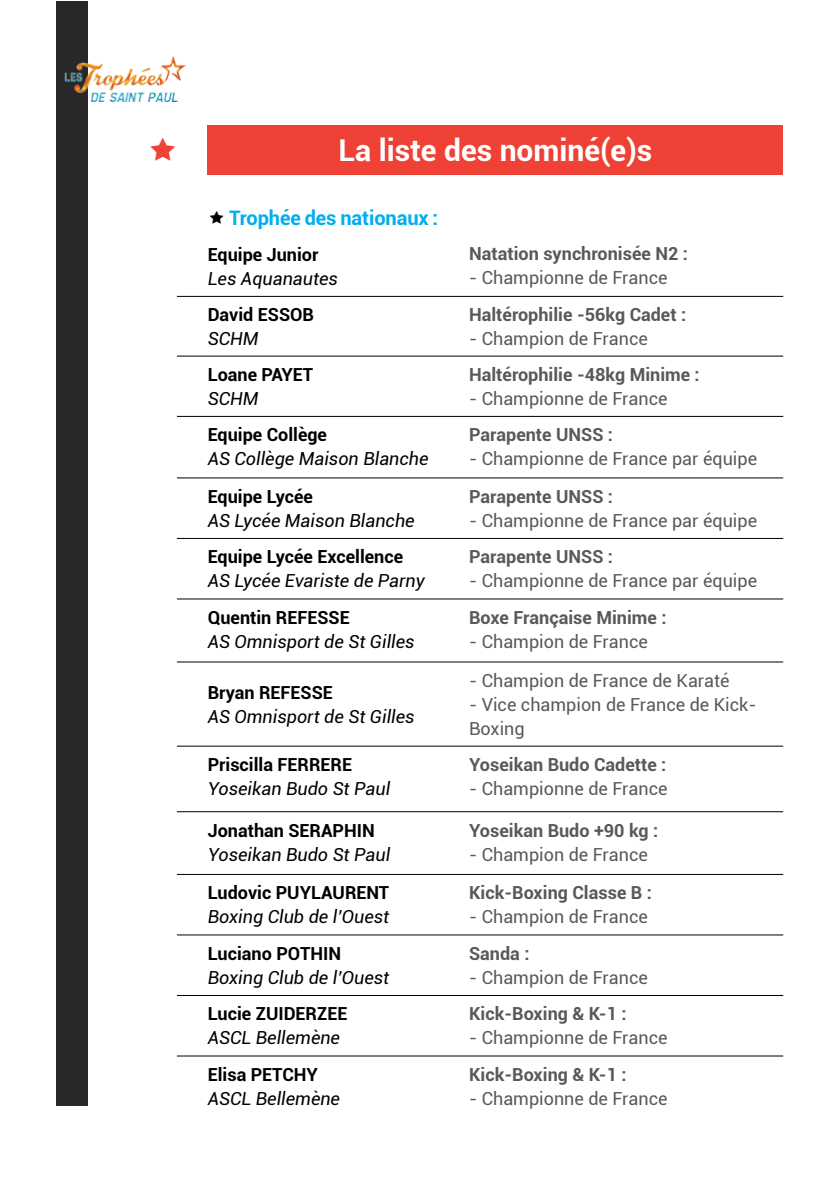
<style>
.page{position:relative;width:840px;height:1191px;background:#fff}
.page>*{position:absolute;margin:0;border:0;box-sizing:border-box;transform-origin:0 0}
.t1{font:700 30px "Roboto";color:#fff}
.t2{font:700 20px "Roboto";letter-spacing:-.005em;color:#00aeef}
.t3{font:18px/24px "Roboto";color:#58595b}
.t4{font:700 18px "Roboto";color:#58595b}
.t5{font:italic 18px "Roboto";color:#000}
.t6{font:700 18px "Roboto";color:#000}
</style>
<div class="page">
<div style="left:207px;top:125px;width:575px;height:49px;background:#ef4136"></div>
<div style="left:57px;top:2px;width:31px;height:1104px;background:#292829"></div>
<img style="left:64px;top:57px;width:121px;height:45px">
<hr style="left:177px;top:296px;width:605px;height:1px;background:#000">
<hr style="left:177px;top:355px;width:605px;height:1px;background:#000">
<hr style="left:177px;top:416px;width:605px;height:1px;background:#000">
<hr style="left:177px;top:477px;width:605px;height:1px;background:#000">
<hr style="left:177px;top:538px;width:605px;height:1px;background:#000">
<hr style="left:177px;top:598px;width:605px;height:1px;background:#000">
<hr style="left:177px;top:661px;width:605px;height:1px;background:#000">
<hr style="left:177px;top:745px;width:605px;height:1px;background:#000">
<hr style="left:177px;top:811px;width:605px;height:1px;background:#000">
<hr style="left:177px;top:874px;width:605px;height:1px;background:#000">
<hr style="left:177px;top:934px;width:605px;height:1px;background:#000">
<hr style="left:177px;top:995px;width:605px;height:1px;background:#000">
<hr style="left:177px;top:1055px;width:605px;height:1px;background:#000">
<h1 class="t1" style="left:338px;top:129px;width:315px">La liste des nominé(e)s</h1>
<p class="t2" style="left:229px;top:204px;width:211px">Trophée des nationaux :</p>
<p class="t6" style="left:207px;top:241px;width:112px">Equipe Junior</p>
<p class="t5" style="left:207px;top:265px;width:132px">Les Aquanautes</p>
<p class="t6" style="left:207px;top:302px;width:108px">David ESSOB</p>
<p class="t5" style="left:207px;top:326px;width:52px">SCHM</p>
<p class="t6" style="left:207px;top:362px;width:107px">Loane PAYET</p>
<p class="t5" style="left:207px;top:386px;width:52px">SCHM</p>
<p class="t6" style="left:207px;top:422px;width:121px">Equipe Collège</p>
<p class="t5" style="left:207px;top:446px;width:222px">AS Collège Maison Blanche</p>
<p class="t6" style="left:207px;top:484px;width:107px">Equipe Lycée</p>
<p class="t5" style="left:207px;top:508px;width:208px">AS Lycée Maison Blanche</p>
<p class="t6" style="left:207px;top:544px;width:197px">Equipe Lycée Excellence</p>
<p class="t5" style="left:207px;top:568px;width:218px">AS Lycée Evariste de Parny</p>
<p class="t6" style="left:207px;top:605px;width:143px">Quentin REFESSE</p>
<p class="t5" style="left:207px;top:629px;width:208px">AS Omnisport de St Gilles</p>
<p class="t6" style="left:207px;top:680px;width:127px">Bryan REFESSE</p>
<p class="t5" style="left:207px;top:704px;width:208px">AS Omnisport de St Gilles</p>
<p class="t6" style="left:207px;top:752px;width:146px">Priscilla FERRERE</p>
<p class="t5" style="left:207px;top:776px;width:184px">Yoseikan Budo St Paul</p>
<p class="t6" style="left:207px;top:817px;width:168px">Jonathan SERAPHIN</p>
<p class="t5" style="left:207px;top:841px;width:184px">Yoseikan Budo St Paul</p>
<p class="t6" style="left:207px;top:880px;width:183px">Ludovic PUYLAURENT</p>
<p class="t5" style="left:207px;top:904px;width:183px">Boxing Club de l’Ouest</p>
<p class="t6" style="left:207px;top:940px;width:135px">Luciano POTHIN</p>
<p class="t5" style="left:207px;top:965px;width:183px">Boxing Club de l’Ouest</p>
<p class="t6" style="left:207px;top:1001px;width:141px">Lucie ZUIDERZEE</p>
<p class="t5" style="left:207px;top:1025px;width:134px">ASCL Bellemène</p>
<p class="t6" style="left:207px;top:1061px;width:111px">Elisa PETCHY</p>
<p class="t5" style="left:207px;top:1086px;width:134px">ASCL Bellemène</p>
<p class="t4" style="left:469px;top:241px;width:220px">Natation synchronisée N2 :</p>
<p class="t3" style="left:469px;top:265px;width:200px">- Championne de France</p>
<p class="t4" style="left:469px;top:302px;width:218px">Haltérophilie -56kg Cadet :</p>
<p class="t3" style="left:469px;top:326px;width:180px">- Champion de France</p>
<p class="t4" style="left:469px;top:362px;width:232px">Haltérophilie -48kg Minime :</p>
<p class="t3" style="left:469px;top:386px;width:200px">- Championne de France</p>
<p class="t4" style="left:469px;top:422px;width:145px">Parapente UNSS :</p>
<p class="t3" style="left:469px;top:446px;width:289px">- Championne de France par équipe</p>
<p class="t4" style="left:469px;top:484px;width:145px">Parapente UNSS :</p>
<p class="t3" style="left:469px;top:508px;width:289px">- Championne de France par équipe</p>
<p class="t4" style="left:469px;top:544px;width:145px">Parapente UNSS :</p>
<p class="t3" style="left:469px;top:568px;width:289px">- Championne de France par équipe</p>
<p class="t4" style="left:469px;top:605px;width:199px">Boxe Française Minime :</p>
<p class="t3" style="left:469px;top:629px;width:180px">- Champion de France</p>
<p class="t3" style="left:469px;top:668px;width:262px">- Champion de France de Karaté</p>
<p class="t3" style="left:469px;top:692px;width:289px">- Vice champion de France de Kick-<br>Boxing</p>
<p class="t4" style="left:469px;top:752px;width:199px">Yoseikan Budo Cadette :</p>
<p class="t3" style="left:469px;top:776px;width:200px">- Championne de France</p>
<p class="t4" style="left:469px;top:817px;width:191px">Yoseikan Budo +90 kg :</p>
<p class="t3" style="left:469px;top:841px;width:180px">- Champion de France</p>
<p class="t4" style="left:469px;top:880px;width:184px">Kick-Boxing Classe B :</p>
<p class="t3" style="left:469px;top:904px;width:180px">- Champion de France</p>
<p class="t4" style="left:469px;top:940px;width:62px">Sanda :</p>
<p class="t3" style="left:469px;top:964px;width:180px">- Champion de France</p>
<p class="t4" style="left:469px;top:1001px;width:159px">Kick-Boxing &amp; K-1 :</p>
<p class="t3" style="left:469px;top:1025px;width:200px">- Championne de France</p>
<p class="t4" style="left:469px;top:1061px;width:159px">Kick-Boxing &amp; K-1 :</p>
<p class="t3" style="left:469px;top:1085px;width:200px">- Championne de France</p>
</div>
